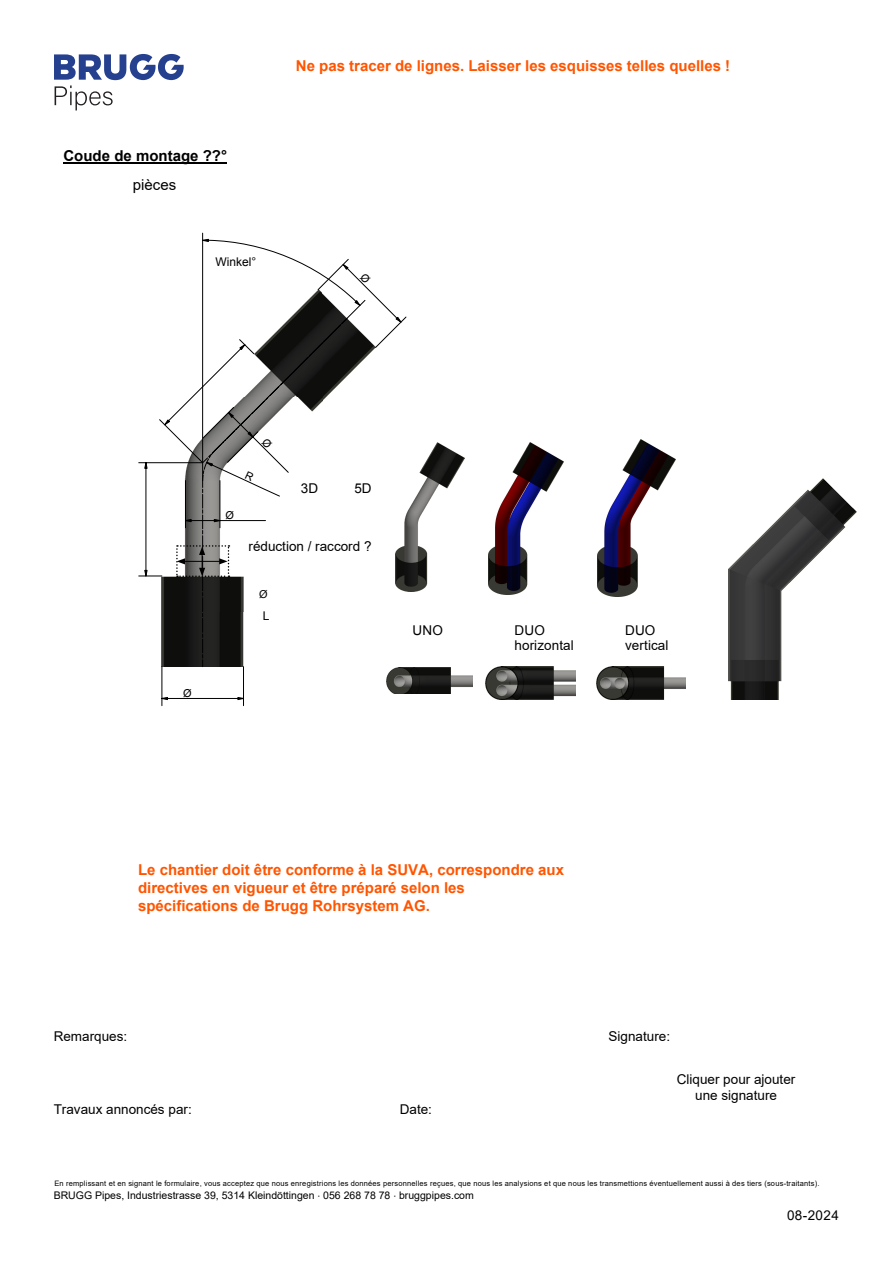
<style>
.page{position:relative;width:893px;height:1263px;background:#fff}
.page>*{position:absolute;margin:0;border:0;box-sizing:border-box;transform-origin:0 0}
.t1{font:700 15px/18px "Arial";color:#f50}
.t2{font:700 15px "Arial";color:#000}
.t3{font:15px "Arial";color:#000}
.t4{font:13.5px/16.2px "Arial";color:#000;text-align:center}
.t5{font:13.5px "Arial";letter-spacing:.01em;color:#000}
.t6{font:12px "Arial";color:#000}
.t7{font:10.95px "Arial";color:#000}
.t8{font:10.5px "Arial";color:#000}
.t9{font:7.5px "Arial";letter-spacing:.025em;color:#000}
.s1{font-style:inherit}
.s2{font-family:"DIN Pro"}
</style>
<div class="page">
<svg style="left:54px;top:54px;width:130px;height:56px"></svg>
<svg style="left:164px;top:579px;width:80px;height:87px"></svg>
<svg style="left:161px;top:666px;width:83px;height:40px"></svg>
<img style="left:485px;top:667px;width:90px;height:32px">
<img style="left:596px;top:667px;width:90px;height:32px">
<img style="left:386px;top:667px;width:86px;height:27px">
<img style="left:488px;top:442px;width:75px;height:152px">
<img style="left:598px;top:439px;width:77px;height:158px">
<img style="left:396px;top:442px;width:69px;height:150px">
<img style="left:729px;top:479px;width:128px;height:221px">
<hr style="left:63px;top:163px;width:164px;height:1px;background:#000">
<svg style="left:138px;top:233px;width:269px;height:346px"></svg>
<h1 class="t2" style="left:63px;top:145px;width:165px">Coude de montage ??°</h1>
<h1 class="t3" style="left:133px;top:174px;width:45px">pièces</h1>
<h3 class="t6" style="left:215px;top:254px;width:42px">Winkel°</h3>
<h1 class="t1" style="left:296px;top:57px;width:436px">Ne pas tracer de lignes. Laisser les esquisses telles quelles !</h1>
<h3 class="t7" style="left:226px;top:508px;width:10px">Ø</h3>
<h2 class="t5" style="left:301px;top:479px;width:19px">3D</h2>
<h2 class="t5" style="left:354px;top:479px;width:19px">5D</h2>
<h2 class="t4" style="left:249px;top:538px;width:125px">réduction / raccord <span class="s1">?</span></h2>
<h3 class="t7" style="left:259px;top:586px;width:10px">Ø</h3>
<h3 class="t7" style="left:183px;top:686px;width:10px">Ø</h3>
<h3 class="t6" style="left:263px;top:608px;width:8px">L</h3>
<h2 class="t5" style="left:412px;top:621px;width:32px">UNO</h2>
<h2 class="t5" style="left:515px;top:621px;width:32px">DUO</h2>
<h2 class="t4" style="left:515px;top:637px;width:61px">horizontal</h2>
<h2 class="t5" style="left:625px;top:621px;width:32px">DUO</h2>
<h2 class="t4" style="left:625px;top:637px;width:45px">vertical</h2>
<h1 class="t1" style="left:138px;top:861px;width:427px">Le chantier doit être conforme à la SUVA, correspondre aux directives en vigueur et être préparé selon les spécifications de Brugg Rohrsystem AG.</h1>
<h2 class="t4" style="left:54px;top:1028px;width:75px">Remarques:</h2>
<h2 class="t4" style="left:609px;top:1028px;width:63px">Signature:</h2>
<h2 class="t4" style="left:54px;top:1101px;width:140px">Travaux annoncés par:</h2>
<h2 class="t4" style="left:400px;top:1101px;width:34px">Date:</h2>
<h2 class="t4" style="left:677px;top:1071px;width:120px">Cliquer pour ajouter une signature</h2>
<p class="t9" style="left:54px;top:1178px;width:767px">En remplissant et en signant le formulaire, vous acceptez que nous enregistrions les données personnelles reçues, que nous les analysions et que nous les transmettions éventuellement aussi à des tiers (sous-traitants).</p>
<h3 class="t8" style="left:54px;top:1188px;width:422px">BRUGG Pipes, Industriestrasse 39, 5314 Kleindöttingen <span class="s2">·</span> 056 268 78 78 <span class="s2">·</span> bruggpipes.com</h3>
<h2 class="t4" style="left:787px;top:1207px;width:53px">08-202<span class="s1">4</span></h2>
</div>
